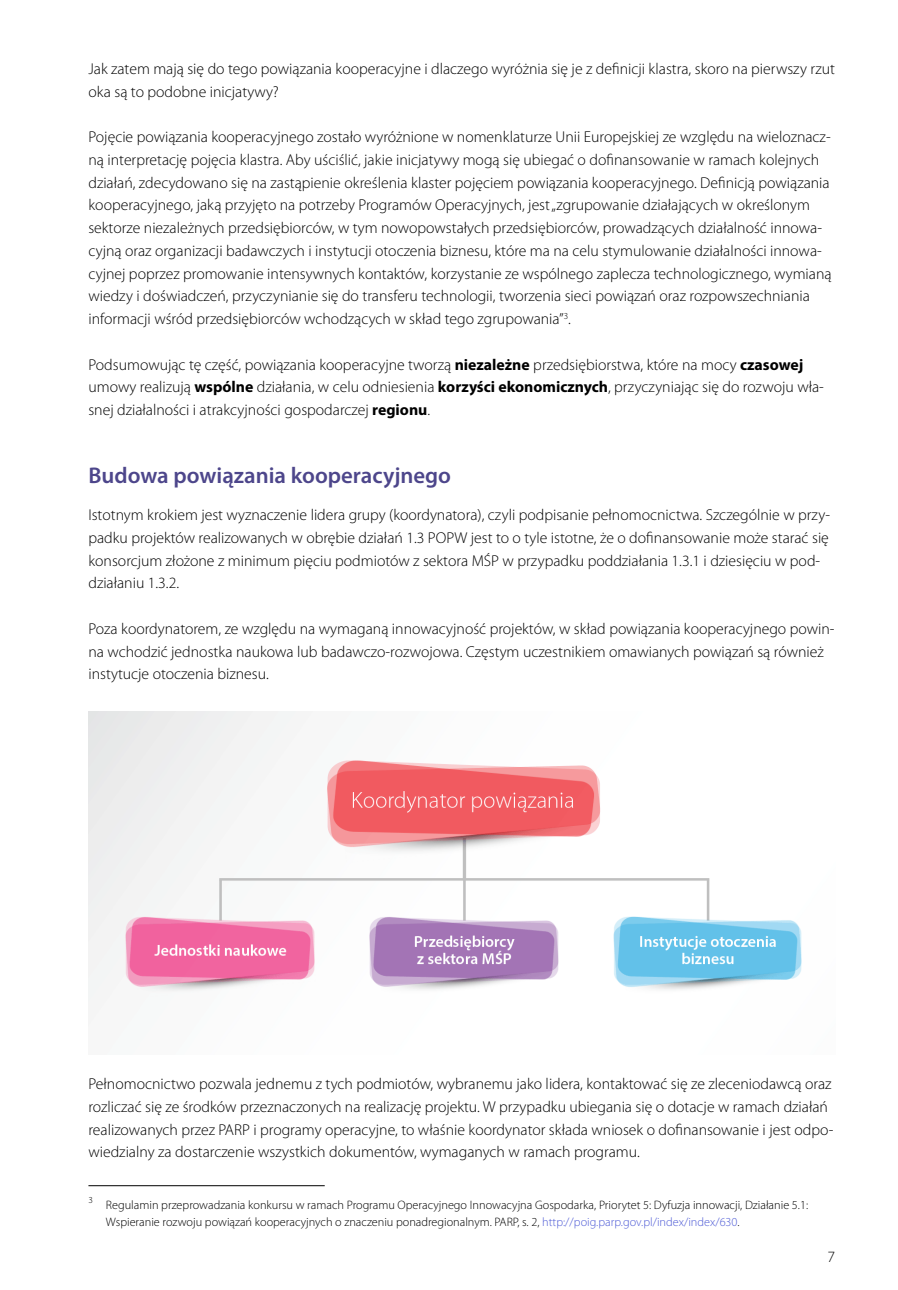
<style>
.page{position:relative;width:898px;height:1290px;background:#fff}
.page>*{position:absolute;margin:0;border:0;box-sizing:border-box;transform-origin:0 0}
.t1{font:600 22.75px "Myriad Pro";color:#4d468b}
.t2{font:300 15.75px/22.8px "Myriad Pro";color:#000}
.t3{font:300 12.25px/17.5px "Myriad Pro";color:#000}
.s1{font-weight:700}
.s2{color:#4f5cd6}
</style>
<div class="page">
<img style="left:88px;top:711px;width:714px;height:291px">
<hr style="left:88px;top:1185px;width:237px;height:1px;background:#000">
<p class="t2" style="left:88px;top:57px;width:748px">Jak zatem mają się do tego powiązania kooperacyjne i dlaczego wyróżnia się je z definicji klastra, skoro na pierwszy rzut oka są to podobne inicjatywy?</p>
<p class="t2" style="left:88px;top:126px;width:745px">Pojęcie powiązania kooperacyjnego zostało wyróżnione w nomenklaturze Unii Europejskiej ze względu na wieloznacz&shy;ną interpretację pojęcia klastra. Aby uściślić, jakie inicjatywy mogą się ubiegać o dofinansowanie w ramach kolejnych działań, zdecydowano się na zastąpienie określenia klaster pojęciem powiązania kooperacyjnego. Definicją powiązania kooperacyjnego, jaką przyjęto na potrzeby Programów Operacyjnych, jest „zgrupowanie działających w określonym sektorze niezależnych przedsiębiorców, w tym nowopowstałych przedsiębiorców, prowadzących działalność innowa&shy;cyjną oraz organizacji badawczych i instytucji otoczenia biznesu, które ma na celu stymulowanie działalności innowa&shy;cyjnej poprzez promowanie intensywnych kontaktów, korzystanie ze wspólnego zaplecza technologicznego, wymianą wiedzy i doświadczeń, przyczynianie się do transferu technologii, tworzenia sieci powiązań oraz rozpowszechniania informacji wśród przedsiębiorców wchodzących w skład tego zgrupowania”<sup>3</sup>.</p>
<p class="t2" style="left:88px;top:353px;width:737px">Podsumowując tę część, powiązania kooperacyjne tworzą <span class="s1">niezależne</span> przedsiębiorstwa, które na mocy <span class="s1">czasowej </span>umowy realizują <span class="s1">wspólne</span> działania, w celu odniesienia <span class="s1">korzyści ekonomicznych</span>, przyczyniając się do rozwoju wła&shy;snej działalności i atrakcyjności gospodarczej <span class="s1">regionu</span>.</p>
<h1 class="t1" style="left:88px;top:461px;width:364px">Budowa powiązania kooperacyjnego</h1>
<p class="t2" style="left:88px;top:504px;width:743px">Istotnym krokiem jest wyznaczenie lidera grupy (koordynatora), czyli podpisanie pełnomocnictwa. Szczególnie w przy&shy;padku projektów realizowanych w obrębie działań 1.3 POPW jest to o tyle istotne, że o dofinansowanie może starać się konsorcjum złożone z minimum pięciu podmiotów z sektora MŚP w przypadku poddziałania 1.3.1 i dziesięciu w pod&shy;działaniu 1.3.2.</p>
<p class="t2" style="left:88px;top:617px;width:748px">Poza koordynatorem, ze względu na wymaganą innowacyjność projektów, w skład powiązania kooperacyjnego powin&shy;na wchodzić jednostka naukowa lub badawczo-rozwojowa. Częstym uczestnikiem omawianych powiązań są również instytucje otoczenia biznesu.</p>
<p class="t2" style="left:88px;top:1073px;width:746px">Pełnomocnictwo pozwala jednemu z tych podmiotów, wybranemu jako lidera, kontaktować się ze zleceniodawcą oraz rozliczać się ze środków przeznaczonych na realizację projektu. W przypadku ubiegania się o dotacje w ramach działań realizowanych przez PARP i programy operacyjne, to właśnie koordynator składa wniosek o dofinansowanie i jest odpo&shy;wiedzialny za dostarczenie wszystkich dokumentów, wymaganych w ramach programu.</p>
<p class="t3" style="left:106px;top:1196px;width:704px;text-indent:-18px"><sup>3</sup> Regulamin przeprowadzania konkursu w ramach Programu Operacyjnego Innowacyjna Gospodarka, Priorytet 5: Dyfuzja innowacji, Działanie 5.1:<br>Wspieranie rozwoju powiązań kooperacyjnych o znaczeniu ponadregionalnym. PARP, s. 2, <span class="s2">http://poig.parp.gov.pl/index/index/630</span>.</p>
<p class="t2" style="left:827px;top:1246px;width:9px">7</p>
</div>
